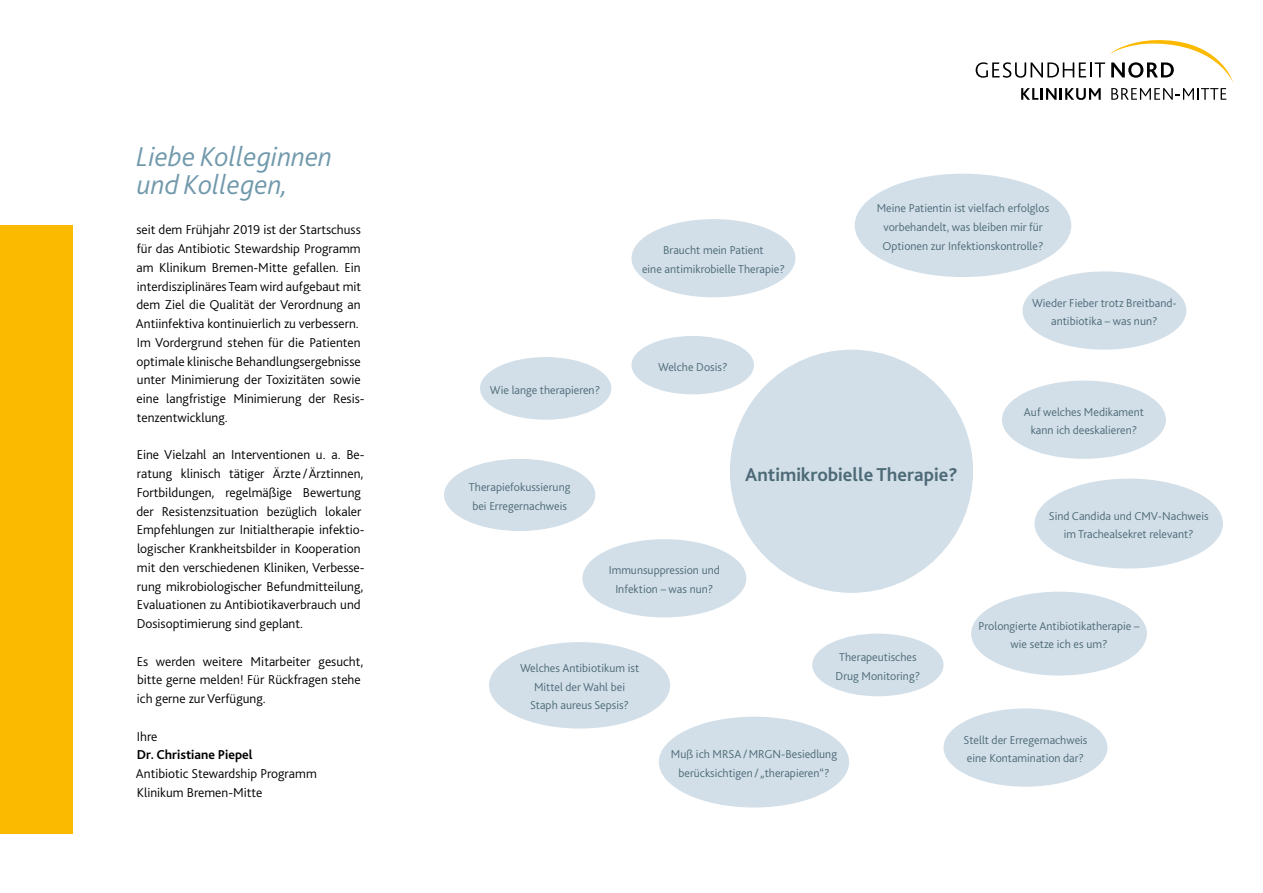
<style>
.page{position:relative;width:1263px;height:893px;background:#fff}
.page>*{position:absolute;margin:0;border:0;box-sizing:border-box;transform-origin:0 0}
.t1{font:italic 300 28.5px/28.2px "Bliss 2";color:#7199ac}
.t2{font:700 19.5px "Bliss 2";color:#4d6a77}
.t3{font:300 13.5px/18.8px "Bliss 2";color:#000}
.t4{font:700 13.5px "Bliss 2";color:#000}
.t5{font:300 12px/18.8px "Bliss 2";color:#4d6a77;text-align:center}
</style>
<div class="page">
<div style="left:0;top:225px;width:72px;height:608px;background:#fbba00"></div>
<svg style="left:976px;top:40px;width:257px;height:60px"></svg>
<div style="left:730px;top:350px;width:243px;height:243px;background:#d2dfe8;border-radius:50%"></div>
<div style="left:631px;top:219px;width:164px;height:78px;background:#d2dfe8;border-radius:50%"></div>
<div style="left:631px;top:336px;width:123px;height:58px;background:#d2dfe8;border-radius:50%"></div>
<div style="left:480px;top:357px;width:131px;height:63px;background:#d2dfe8;border-radius:50%"></div>
<div style="left:444px;top:459px;width:151px;height:72px;background:#d2dfe8;border-radius:50%"></div>
<div style="left:582px;top:539px;width:164px;height:78px;background:#d2dfe8;border-radius:50%"></div>
<div style="left:489px;top:642px;width:181px;height:86px;background:#d2dfe8;border-radius:50%"></div>
<div style="left:659px;top:717px;width:190px;height:90px;background:#d2dfe8;border-radius:50%"></div>
<div style="left:812px;top:634px;width:131px;height:62px;background:#d2dfe8;border-radius:50%"></div>
<div style="left:943px;top:708px;width:164px;height:79px;background:#d2dfe8;border-radius:50%"></div>
<div style="left:971px;top:592px;width:176px;height:83px;background:#d2dfe8;border-radius:50%"></div>
<div style="left:1034px;top:479px;width:189px;height:89px;background:#d2dfe8;border-radius:50%"></div>
<div style="left:1002px;top:381px;width:164px;height:78px;background:#d2dfe8;border-radius:50%"></div>
<div style="left:1022px;top:271px;width:164px;height:79px;background:#d2dfe8;border-radius:50%"></div>
<div style="left:855px;top:174px;width:216px;height:103px;background:#d2dfe8;border-radius:50%"></div>
<h1 class="t1" style="left:137px;top:142px;width:197px">Liebe Kolleginnen und Kollegen,</h1>
<p class="t3" style="left:136px;top:220px;width:230px">seit dem Frühjahr 2019 ist der Startschuss für das Antibiotic Stewardship Programm am Klinikum Bremen-Mitte gefallen. Ein interdisziplinäres Team wird aufgebaut mit dem Ziel die Qualität der Verordnung an Antiinfektiva kontinuierlich zu verbessern.<br>Im Vordergrund stehen für die Patienten optimale klinische Behandlungsergebnisse unter Minimierung der Toxizitäten sowie eine langfristige Minimierung der Resis&shy;tenzentwicklung.</p>
<p class="t3" style="left:136px;top:445px;width:230px">Eine Vielzahl an Interventionen u. a. Be&shy;ratung klinisch tätiger Ärzte /Ärztinnen, Fortbildungen, regelmäßige Bewertung der Resistenzsituation bezüglich lokaler Empfehlungen zur Initialtherapie infektio&shy;logischer Krankheitsbilder in Kooperation mit den verschiedenen Kliniken, Verbesse&shy;rung mikrobiologischer Befundmitteilung, Evaluationen zu Antibiotikaverbrauch und Dosisoptimierung sind geplant.</p>
<p class="t3" style="left:137px;top:651px;width:228px">Es werden weitere Mitarbeiter gesucht, bitte gerne melden! Für Rückfragen stehe ich gerne zur Verfügung.</p>
<p class="t3" style="left:137px;top:726px;width:22px">Ihre</p>
<p class="t4" style="left:137px;top:746px;width:117px">Dr. Christiane Piepel</p>
<p class="t3" style="left:136px;top:764px;width:182px">Antibiotic Stewardship Programm<br>Klinikum Bremen-Mitte</p>
<p class="t5" style="left:642px;top:241px;width:144px">Braucht mein Patient<br>eine antimikrobielle Therapie?</p>
<p class="t5" style="left:877px;top:198px;width:174px">Meine Patientin ist vielfach erfolglos vorbehandelt, was bleiben mir für<br>Optionen zur Infektionskontrolle?</p>
<p class="t5" style="left:1032px;top:293px;width:146px">Wieder Fieber trotz Breitband&shy;antibiotika – was nun?</p>
<p class="t5" style="left:490px;top:380px;width:112px">Wie lange therapieren?</p>
<p class="t5" style="left:658px;top:357px;width:71px">Welche Dosis?</p>
<p class="t5" style="left:469px;top:477px;width:103px;text-align:left">Therapiefokussierung bei Erregernachweis</p>
<h2 class="t2" style="left:745px;top:463px;width:214px">Antimikrobielle Therapie?</h2>
<p class="t5" style="left:609px;top:561px;width:113px">Immunsuppression und<br>Infektion – was nun?</p>
<p class="t5" style="left:1024px;top:402px;width:122px">Auf welches Medikament kann ich deeskalieren?</p>
<p class="t5" style="left:1049px;top:506px;width:161px">Sind Candida und CMV-Nachweis im Trachealsekret relevant?</p>
<p class="t5" style="left:978px;top:616px;width:162px">Prolongierte Antibiotikatherapie – wie setze ich es um?</p>
<p class="t5" style="left:520px;top:658px;width:121px">Welches Antibiotikum ist<br>Mittel der Wahl bei<br>Staph aureus Sepsis?</p>
<p class="t5" style="left:835px;top:647px;width:86px">Therapeutisches<br>Drug Monitoring?</p>
<p class="t5" style="left:671px;top:744px;width:168px">Muß ich MRSA/MRGN-Besiedlung berücksichtigen/„therapieren“?</p>
<p class="t5" style="left:963px;top:730px;width:125px;text-align:left">Stellt der Erregernachweis eine Kontamination dar?</p>
</div>
